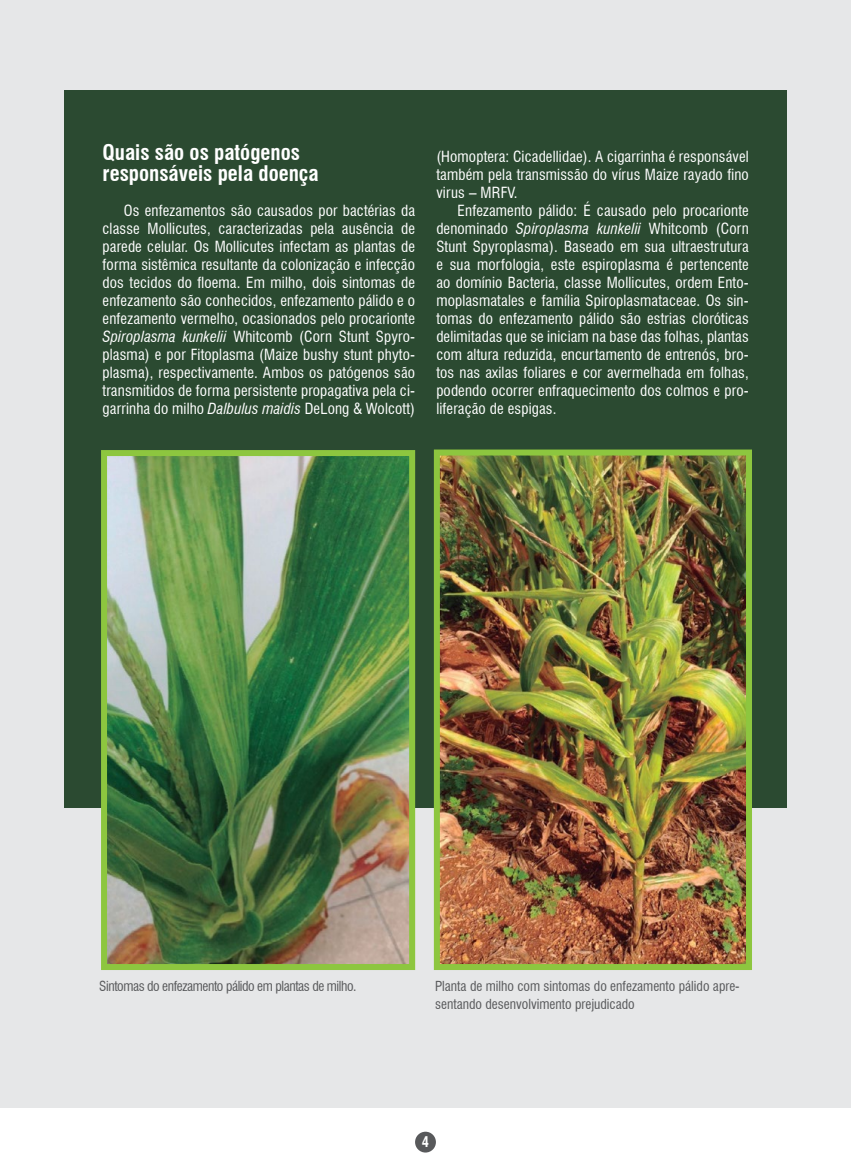
<style>
.page{position:relative;width:851px;height:1170px;background:#fff}
.page>*{position:absolute;margin:0;border:0;box-sizing:border-box;transform-origin:0 0}
.t1{font:700 condensed 21px/21px "Swiss 721 BT";color:#fff}
.t2{font:condensed 15px/18px "Swiss 721 BT";letter-spacing:.01em;color:#fff;text-align:justify}
.t3{font:700 condensed 14.4px "Swiss 721 BT";color:#fff}
.t4{font:condensed 13.5px/18px "Swiss 721 BT";color:#58595b}
.t5{font:condensed 13.5px "Swiss 721 BT";letter-spacing:-.03em;color:#58595b}
.s1{font-style:italic}
</style>
<div class="page">
<div style="left:415px;top:1131px;width:21px;height:21px;background:#58595b;border-radius:50%"></div>
<div style="left:0;top:0;width:850px;height:1107px;background:#e6e7e8"></div>
<div style="left:64px;top:90px;width:722px;height:718px;background:#2b4a31"></div>
<img style="left:108px;top:457px;width:300px;height:505px">
<div style="left:101px;top:450px;width:314px;height:519px;border:6px solid #8dc63f"></div>
<img style="left:441px;top:456px;width:303px;height:506px">
<div style="left:434px;top:449px;width:317px;height:520px;border:6px solid #8dc63f"></div>
<h1 class="t1" style="left:103px;top:142px;width:217px">Quais são os patógenos responsáveis pela doença</h1>
<p class="t2" style="left:103px;top:202px;width:314px;text-indent:21px">Os enfezamentos são causados por bactérias da classe Mollicutes, caracterizadas pela ausência de parede celular. Os Mollicutes infectam as plantas de forma sistêmica resultante da colonização e infecção dos tecidos do floema. Em milho, dois sintomas de enfezamento são conhecidos, enfezamento pálido e o enfezamento vermelho, ocasionados pelo procarionte <span class="s1">Spiroplasma kunkelii</span> Whitcomb (Corn Stunt Spyro&shy;plasma) e por Fitoplasma (Maize bushy stunt phyto&shy;plasma), respectivamente. Ambos os patógenos são transmitidos de forma persistente propagativa pela ci&shy;garrinha do milho <span class="s1">Dalbulus maidis</span> DeLong &amp; Wolcott)</p>
<p class="t2" style="left:436px;top:148px;width:314px">(Homoptera: Cicadellidae). A cigarrinha é responsável também pela transmissão do vírus Maize rayado fino virus – MRFV.</p>
<p class="t2" style="left:436px;top:202px;width:314px;text-indent:21px">Enfezamento pálido: É causado pelo procarionte denominado <span class="s1">Spiroplasma kunkelii</span> Whitcomb (Corn Stunt Spyroplasma). Baseado em sua ultraestrutura e sua morfologia, este espiroplasma é pertencente ao domínio Bacteria, classe Mollicutes, ordem Ento&shy;moplasmatales e família Spiroplasmataceae. Os sin&shy;tomas do enfezamento pálido são estrias cloróticas delimitadas que se iniciam na base das folhas, plantas com altura reduzida, encurtamento de entrenós, bro&shy;tos nas axilas foliares e cor avermelhada em folhas, podendo ocorrer enfraquecimento dos colmos e pro&shy;liferação de espigas.</p>
<p class="t5" style="left:99px;top:977px;width:259px">Sintomas do enfezamento pálido em plantas de milho.</p>
<p class="t4" style="left:435px;top:976px;width:306px">Planta de milho com sintomas do enfezamento pálido apre&shy;sentando desenvolvimento prejudicado</p>
<p class="t3" style="left:422px;top:1133px;width:9px">4</p>
</div>
